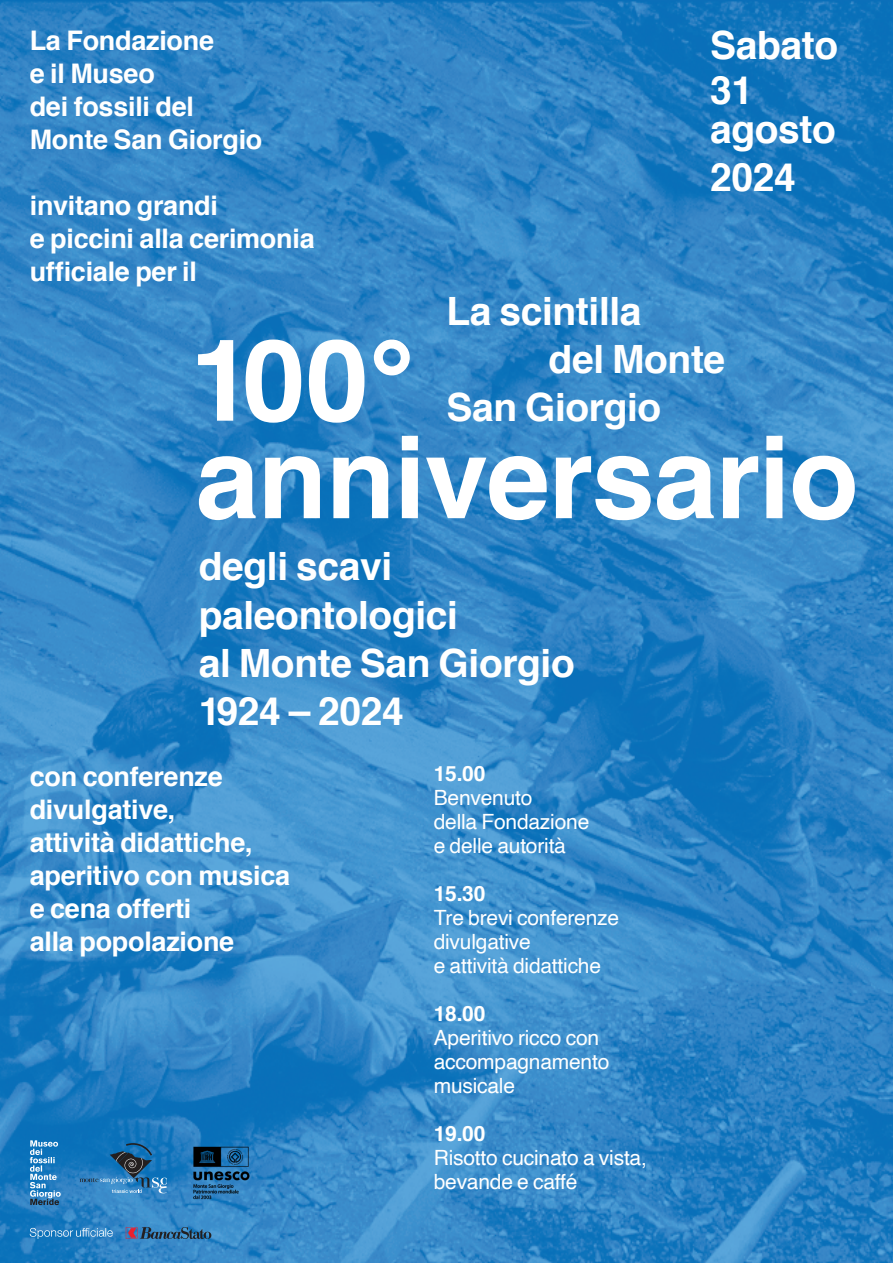
<style>
.page{position:relative;width:893px;height:1263px;background:#fff}
.page>*{position:absolute;margin:0;border:0;box-sizing:border-box;transform-origin:0 0}
.t1{font:700 113.85px "Helvetica";letter-spacing:-.01em;color:#fff}
.t2{font:700 39px/48px "Helvetica";letter-spacing:-.01em;color:#fff}
.t3{font:700 27px "Helvetica";letter-spacing:-.01em;color:#fff}
.t4{font:21px "Helvetica";letter-spacing:-.01em;color:#fff}
.t5{font:700 21px "Helvetica";letter-spacing:-.01em;color:#fff}
</style>
<div class="page">
<img style="left:0;top:0;width:893px;height:1263px">
<svg style="left:79px;top:1143px;width:88px;height:50px"></svg>
<svg style="left:30px;top:1140px;width:31px;height:65px"></svg>
<img style="left:192px;top:1144px;width:59px;height:57px">
<svg style="left:126px;top:1227px;width:85px;height:12px"></svg>
<svg style="left:30px;top:1228px;width:83px;height:11px"></svg>
<p class="t3" style="left:30px;top:19px;width:186px">La Fondazione</p>
<p class="t3" style="left:30px;top:52px;width:127px">e il Museo</p>
<p class="t3" style="left:30px;top:85px;width:166px">dei fossili del</p>
<p class="t3" style="left:30px;top:118px;width:234px">Monte San Giorgio</p>
<p class="t3" style="left:30px;top:184px;width:190px">invitano grandi</p>
<p class="t3" style="left:30px;top:217px;width:286px">e piccini alla cerimonia</p>
<p class="t3" style="left:30px;top:250px;width:169px">ufficiale per il</p>
<p class="t2" style="left:710px;top:22px;width:130px">Sabato</p>
<p class="t2" style="left:710px;top:67px;width:44px">31</p>
<p class="t2" style="left:710px;top:106px;width:127px">agosto<br>2024</p>
<p class="t2" style="left:446px;top:288px;width:197px">La scintilla</p>
<p class="t2" style="left:549px;top:336px;width:178px">del Monte</p>
<p class="t2" style="left:446px;top:384px;width:216px">San Giorgio</p>
<p class="t1" style="left:190px;top:289px;width:225px">100°</p>
<p class="t1" style="left:196px;top:386px;width:665px">anniversario</p>
<p class="t2" style="left:199px;top:543px;width:195px">degli scavi</p>
<p class="t2" style="left:199px;top:591px;width:261px">paleontologici</p>
<p class="t2" style="left:199px;top:639px;width:378px">al Monte San Giorgio</p>
<p class="t2" style="left:199px;top:687px;width:207px">1924 – 2024</p>
<p class="t3" style="left:30px;top:754px;width:195px">con conferenze</p>
<p class="t3" style="left:30px;top:787px;width:147px">divulgative,</p>
<p class="t3" style="left:30px;top:820px;width:224px">attività didattiche,</p>
<p class="t3" style="left:30px;top:853px;width:262px">aperitivo con musica</p>
<p class="t3" style="left:30px;top:886px;width:163px">e cena offerti</p>
<p class="t3" style="left:30px;top:919px;width:206px">alla popolazione</p>
<p class="t5" style="left:434px;top:757px;width:53px">15.00</p>
<p class="t4" style="left:434px;top:782px;width:100px">Benvenuto</p>
<p class="t4" style="left:434px;top:806px;width:157px">della Fondazione</p>
<p class="t4" style="left:434px;top:830px;width:134px">e delle autorità</p>
<p class="t5" style="left:434px;top:877px;width:53px">15.30</p>
<p class="t4" style="left:434px;top:902px;width:187px">Tre brevi conferenze</p>
<p class="t4" style="left:434px;top:926px;width:99px">divulgative</p>
<p class="t4" style="left:434px;top:950px;width:169px">e attività didattiche</p>
<p class="t5" style="left:434px;top:997px;width:53px">18.00</p>
<p class="t4" style="left:434px;top:1022px;width:167px">Aperitivo ricco con</p>
<p class="t4" style="left:434px;top:1046px;width:177px">accompagnamento</p>
<p class="t4" style="left:434px;top:1070px;width:83px">musicale</p>
<p class="t5" style="left:434px;top:1117px;width:53px">19.00</p>
<p class="t4" style="left:434px;top:1142px;width:215px">Risotto cucinato a vista,</p>
<p class="t4" style="left:434px;top:1166px;width:145px">bevande e caffé</p>
</div>
